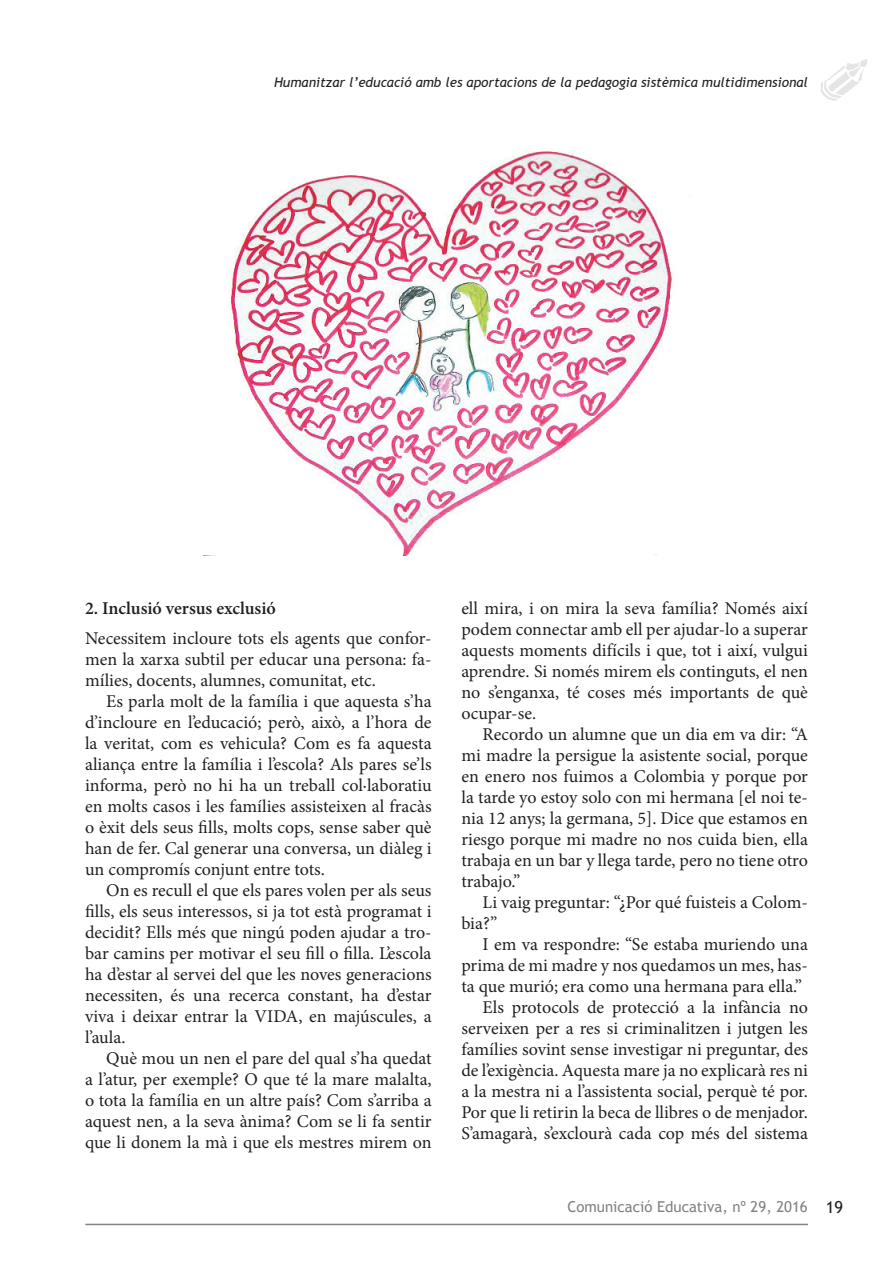
<style>
.page{position:relative;width:893px;height:1263px;background:#fff}
.page>*{position:absolute;margin:0;border:0;box-sizing:border-box;transform-origin:0 0}
.t1{font:18px/21px "Minion Pro";color:#231f20;text-align:justify}
.t2{font:600 18px "Minion Pro";letter-spacing:-.005em;color:#231f20}
.t3{font:15px "Trebuchet MS";color:#808285}
.t4{font:italic 13.5px "Trebuchet MS";color:#231f20}
.s1{font-size:16.5px;color:#231f20}
</style>
<div class="page">
<hr style="left:85px;top:1224px;width:723px;height:1px;background:#808285">
<img style="left:820px;top:59px;width:48px;height:42px">
<img style="left:230px;top:151px;width:442px;height:404px">
<p class="t4" style="left:274px;top:74px;width:535px">Humanitzar l’educació amb les aportacions de la pedagogia sistèmica multidimensional</p>
<p class="t2" style="left:85px;top:596px;width:192px">2. Inclusió versus exclusió</p>
<p class="t1" style="left:85px;top:627px;width:348px">Necessitem incloure tots els agents que confor&shy;men la xarxa subtil per educar una persona: fa&shy;mílies, docents, alumnes, comunitat, etc.</p>
<p class="t1" style="left:85px;top:690px;width:348px;text-indent:21px">Es parla molt de la família i que aquesta s’ha d’incloure en l’educació; però, això, a l’hora de la veritat, com es vehicula? Com es fa aquesta aliança entre la família i l’escola? Als pares se’ls informa, però no hi ha un treball col·laboratiu en molts casos i les famílies assisteixen al fracàs o èxit dels seus fills, molts cops, sense saber què han de fer. Cal generar una conversa, un diàleg i un compromís conjunt entre tots.</p>
<p class="t1" style="left:85px;top:879px;width:348px;text-indent:21px">On es recull el que els pares volen per als seus fills, els seus interessos, si ja tot està programat i decidit? Ells més que ningú poden ajudar a tro&shy;bar camins per motivar el seu fill o filla. L’escola ha d’estar al servei del que les noves generacions necessiten, és una recerca constant, ha d’estar viva i deixar entrar la VIDA, en majúscules, a l’aula.</p>
<p class="t1" style="left:85px;top:1047px;width:348px;text-indent:21px">Què mou un nen el pare del qual s’ha quedat a l’atur, per exemple? O que té la mare malalta, o tota la família en un altre país? Com s’arriba a aquest nen, a la seva ànima? Com se li fa sentir que li donem la mà i que els mestres mirem on</p>
<p class="t1" style="left:461px;top:598px;width:348px">ell mira, i on mira la seva família? Només així podem connectar amb ell per ajudar-lo a superar aquests moments difícils i que, tot i així, vulgui aprendre. Si només mirem els continguts, el nen no s’enganxa, té coses més importants de què ocupar-se.</p>
<p class="t1" style="left:461px;top:724px;width:348px;text-indent:21px">Recordo un alumne que un dia em va dir: “A mi madre la persigue la asistente social, porque en enero nos fuimos a Colombia y porque por la tarde yo estoy solo con mi hermana [el noi te&shy;nia 12 anys; la germana, 5]. Dice que estamos en riesgo porque mi madre no nos cuida bien, ella trabaja en un bar y llega tarde, pero no tiene otro trabajo.”</p>
<p class="t1" style="left:461px;top:892px;width:348px;text-indent:21px">Li vaig preguntar: “¿Por qué fuisteis a Colom&shy;bia?”</p>
<p class="t1" style="left:483px;top:934px;width:327px">I em va respondre: “Se estaba muriendo una</p>
<p class="t1" style="left:461px;top:955px;width:348px">prima de mi madre y nos quedamos un mes, has-</p>
<p class="t1" style="left:461px;top:976px;width:342px">ta que murió; era como una hermana para ella.”</p>
<p class="t1" style="left:483px;top:997px;width:327px">Els protocols de protecció a la infància no</p>
<p class="t1" style="left:461px;top:1018px;width:348px">serveixen per a res si criminalitzen i jutgen les</p>
<p class="t1" style="left:461px;top:1039px;width:348px">famílies sovint sense investigar ni preguntar, des</p>
<p class="t1" style="left:461px;top:1060px;width:348px">de l’exigència. Aquesta mare ja no explicarà res ni</p>
<p class="t1" style="left:461px;top:1081px;width:348px">a la mestra ni a l’assistenta social, perquè té por.</p>
<p class="t1" style="left:461px;top:1102px;width:348px">Por que li retirin la beca de llibres o de menjador.</p>
<p class="t1" style="left:461px;top:1123px;width:348px">S’amagarà, s’exclourà cada cop més del sistema</p>
<p class="t3" style="left:567px;top:1198px;width:277px">Comunicació Educativa, nº 29, 2016 <span class="s1">19</span></p>
</div>
